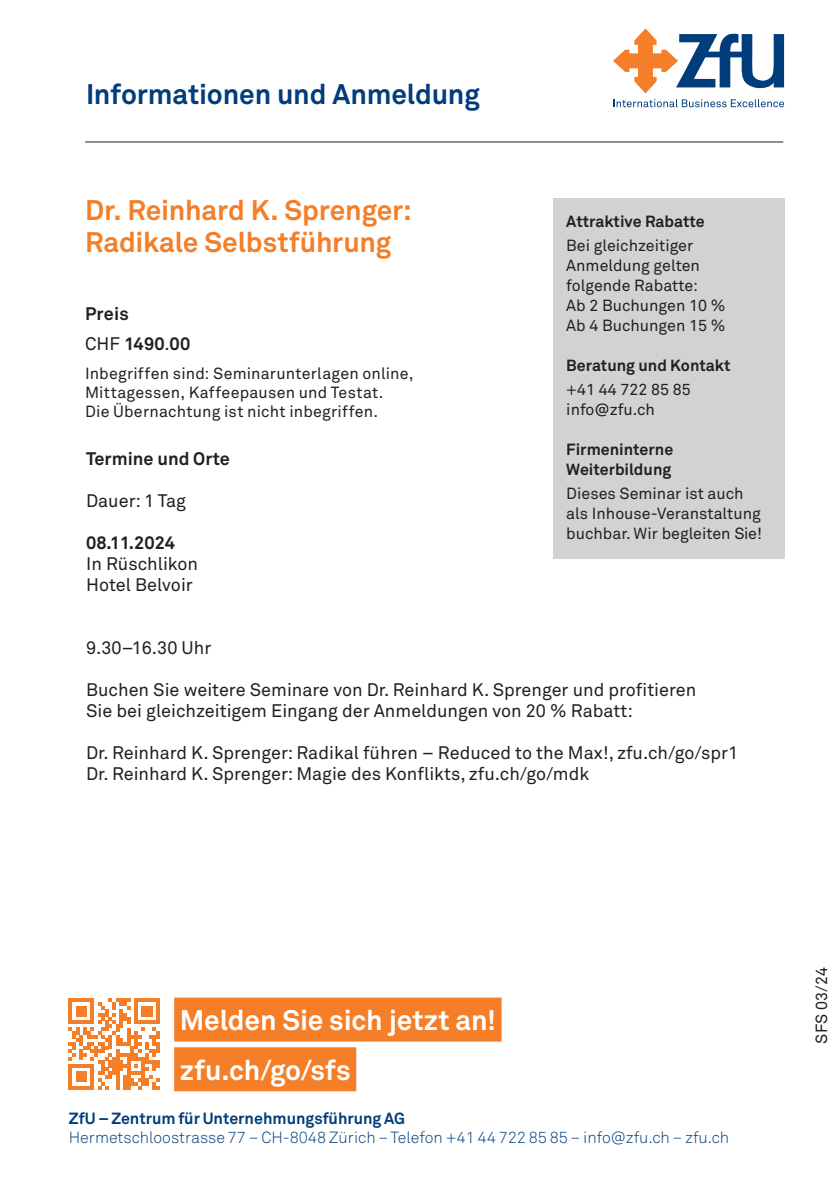
<style>
.page{position:relative;width:840px;height:1191px;background:#fff}
.page>*{position:absolute;margin:0;border:0;box-sizing:border-box;transform-origin:0 0}
.t1{font:700 28px/32px "Akkurat Office";letter-spacing:-.005em;color:#f47f28}
.t2{font:700 28px/49.6px "Akkurat Office";letter-spacing:-.005em;color:#fff}
.t3{font:700 28px "Akkurat Office";letter-spacing:-.005em;color:#013c7b}
.t4{font:18px/21px "Akkurat Office";color:#231f20}
.t5{font:700 18px/30px "Akkurat Office";color:#231f20}
.t6{font:16px/20px "Akkurat Office";color:#231f20}
.t7{font:300 16px "Akkurat";color:#013c7b}
.t8{font:700 16px/20px "Akkurat Office";color:#231f20}
.t9{font:700 16px "Akkurat Office";color:#013c7b}
.s1{font-weight:400}
</style>
<div class="page">
<div style="left:552px;top:198px;width:231px;height:360px;background:#d1d2d4"></div>
<svg style="left:613px;top:28px;width:170px;height:65px"></svg>
<svg style="left:613px;top:99px;width:170px;height:8px"></svg>
<hr style="left:85px;top:142px;width:697px;height:1px;background:#231f20">
<svg style="left:68px;top:998px;width:91px;height:91px"></svg>
<div style="left:174px;top:997px;width:327px;height:44px;background:#f47f28"></div>
<div style="left:174px;top:1047px;width:182px;height:44px;background:#f47f28"></div>
<h1 class="t3" style="left:86px;top:76px;width:395px">Informationen und Anmeldung</h1>
<h1 class="t1" style="left:85px;top:195px;width:328px">Dr. Reinhard K. Sprenger:<br>Radikale Selbstführung</h1>
<p class="t5" style="left:85px;top:299px;width:107px">Preis<br><span class="s1">CHF</span> 1490<span class="s1">.</span>00</p>
<p class="t6" style="left:85px;top:364px;width:330px;line-height:19px">Inbegriffen sind: Seminarunterlagen online,<br>Mittagessen, Kaffeepausen und Testat.<br>Die Übernachtung ist nicht inbegriffen.</p>
<p class="t5" style="left:86px;top:444px;width:145px">Termine und Orte</p>
<p class="t4" style="left:86px;top:491px;width:101px">Dauer: 1 Tag</p>
<p class="t5" style="left:86px;top:528px;width:91px">08.11.2024</p>
<p class="t4" style="left:86px;top:554px;width:113px">In Rüschlikon<br>Hotel Belvoir</p>
<p class="t8" style="left:566px;top:211px;width:140px">Attraktive Rabatte</p>
<p class="t6" style="left:566px;top:235px;width:160px">Bei gleichzeitiger<br>Anmeldung gelten folgende Rabatte:<br>Ab 2 Buchungen 10 %<br>Ab 4 Buchungen 15 %</p>
<p class="t8" style="left:566px;top:355px;width:166px">Beratung und Kontakt</p>
<p class="t6" style="left:566px;top:379px;width:126px">+41 44 722 85 85 info@zfu.ch</p>
<p class="t8" style="left:566px;top:439px;width:108px">Firmeninterne<br>Weiterbildung</p>
<p class="t6" style="left:566px;top:483px;width:197px">Dieses Seminar ist auch als Inhouse-Veranstaltung buchbar. Wir begleiten Sie!</p>
<p class="t4" style="left:86px;top:638px;width:127px">9.30–16.30 Uhr</p>
<p class="t4" style="left:86px;top:680px;width:611px">Buchen Sie weitere Seminare von Dr. Reinhard K. Sprenger und profitieren<br>Sie bei gleichzeitigem Eingang der Anmeldungen von 20 % Rabatt:</p>
<p class="t4" style="left:86px;top:743px;width:653px">Dr. Reinhard K. Sprenger: Radikal führen – Reduced to the Max!, zfu.ch/go/spr1<br>Dr. Reinhard K. Sprenger: Magie des Konflikts, zfu.ch/go/mdk</p>
<h1 class="t2" style="left:180px;top:996px;width:317px">Melden Sie sich jetzt an! zfu.ch/go/sfs</h1>
<p class="t9" style="left:69px;top:1108px;width:337px">ZfU – Zentrum für Unternehmungsführung AG</p>
<p class="t7" style="left:69px;top:1128px;width:661px">Hermetschloostrasse 77 – CH-8048 Zürich – Telefon +41 44 722 85 85 – info@zfu.ch – zfu.ch</p>
<p class="t6" style="left:811px;top:1043px;width:78px;rotate:-90deg">SFS 03/24</p>
</div>
